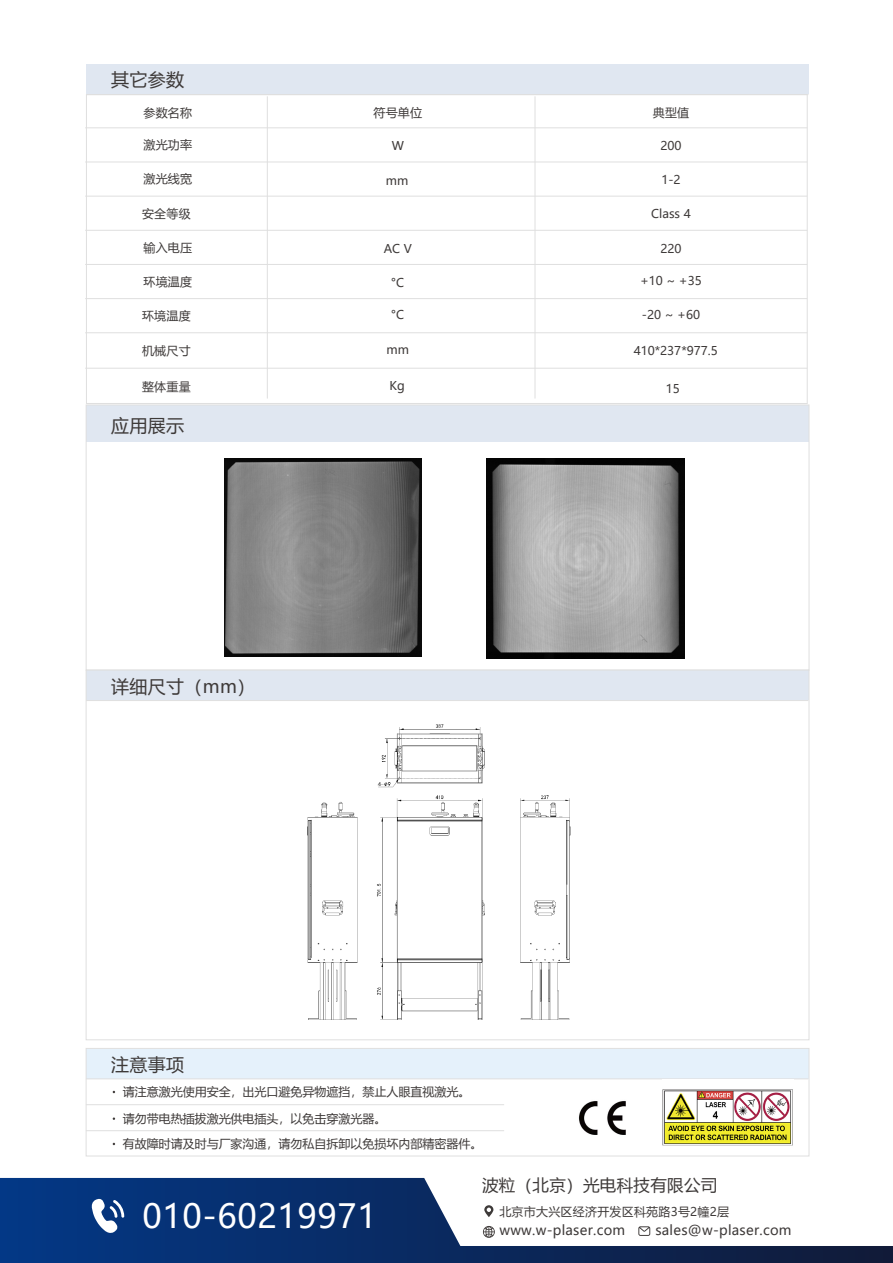
<style>
.page{position:relative;width:893px;height:1263px;background:#fff}
.page>*{position:absolute;margin:0;border:0;box-sizing:border-box;transform-origin:0 0}
.t1{font:33px "Microsoft Ya Hei";letter-spacing:.02em;color:#fff}
.t2{font:18px "Microsoft Ya Hei";letter-spacing:.02em;color:#3e3a39}
.t3{font:16.5px "Microsoft Ya Hei";letter-spacing:.02em;color:#3e3a39}
.t4{font:13.5px "Microsoft Ya Hei";letter-spacing:.02em;color:#3e3a39}
.t5{font:12px/24.8px "Microsoft Ya Hei";color:#3e3a39}
.t6{font:12px "Microsoft Ya Hei";letter-spacing:.02em;color:#3e3a39}
</style>
<div class="page">
<svg style="left:0;top:1178px;width:893px;height:85px"></svg>
<svg style="left:91px;top:1199px;width:33px;height:34px"></svg>
<div style="left:86px;top:64px;width:722px;height:30px;background:#e0e7f1"></div>
<hr style="left:85px;top:332px;width:722px;height:1px;background:#dfdfdf">
<hr style="left:85px;top:298px;width:722px;height:1px;background:#dfdfdf">
<hr style="left:85px;top:264px;width:722px;height:1px;background:#dfdfdf">
<hr style="left:85px;top:230px;width:722px;height:1px;background:#dfdfdf">
<hr style="left:85px;top:196px;width:722px;height:1px;background:#dfdfdf">
<hr style="left:85px;top:162px;width:722px;height:1px;background:#dfdfdf">
<hr style="left:85px;top:127px;width:722px;height:1px;background:#dfdfdf">
<hr style="left:535px;top:96px;width:1px;height:302px;background:#dfdfdf">
<hr style="left:267px;top:96px;width:1px;height:302px;background:#dfdfdf">
<div style="left:86px;top:405px;width:723px;height:37px;background:#e0e7f1"></div>
<div style="left:86px;top:405px;width:723px;height:265px;border:1px solid #dfdfdf"></div>
<div style="left:86px;top:670px;width:723px;height:30px;background:#e0e7f1"></div>
<hr style="left:86px;top:700px;width:722px;height:1px;background:#dfdfdf">
<div style="left:86px;top:1049px;width:723px;height:29px;background:#e5f1fb"></div>
<hr style="left:86px;top:1104px;width:418px;height:1px;background:#dfdfdf">
<hr style="left:86px;top:1078px;width:722px;height:1px;background:#dfdfdf">
<hr style="left:86px;top:1130px;width:418px;height:1px;background:#dfdfdf">
<div style="left:86px;top:1048px;width:723px;height:108px;border:1px solid #dfdfdf"></div>
<img style="left:225px;top:458px;width:197px;height:199px">
<img style="left:486px;top:458px;width:198px;height:200px">
<hr style="left:85px;top:368px;width:722px;height:1px;background:#dfdfdf">
<img style="left:307px;top:724px;width:264px;height:296px">
<img style="left:579px;top:1101px;width:47px;height:34px">
<img style="left:662px;top:1089px;width:131px;height:57px">
<svg style="left:483px;top:1226px;width:12px;height:12px"></svg>
<svg style="left:484px;top:1205px;width:9px;height:12px"></svg>
<svg style="left:638px;top:1226px;width:12px;height:10px"></svg>
<h2 class="t2" style="left:111px;top:67px;width:75px">其它参数</h2>
<p class="t5" style="left:144px;top:100px;width:50px">参数名称</p>
<p class="t5" style="left:373px;top:100px;width:50px">符号单位</p>
<p class="t5" style="left:653px;top:100px;width:38px">典型值</p>
<p class="t5" style="left:144px;top:132px;width:50px">激光功率</p>
<p class="t5" style="left:392px;top:133px;width:14px">W</p>
<p class="t5" style="left:660px;top:133px;width:23px">200</p>
<p class="t5" style="left:143px;top:166px;width:50px">激光线宽</p>
<p class="t5" style="left:661px;top:167px;width:21px">1-2</p>
<p class="t5" style="left:142px;top:201px;width:50px">安全等级</p>
<p class="t5" style="left:651px;top:201px;width:41px">Class 4</p>
<p class="t5" style="left:143px;top:235px;width:50px">输入电压</p>
<p class="t5" style="left:384px;top:235px;width:30px">AC V</p>
<p class="t5" style="left:660px;top:235px;width:23px">220</p>
<p class="t5" style="left:143px;top:269px;width:50px">环境温度</p>
<p class="t5" style="left:391px;top:270px;width:14px">°C</p>
<p class="t5" style="left:640px;top:268px;width:63px">+10 ~ +35</p>
<p class="t5" style="left:386px;top:168px;width:24px">mm</p>
<p class="t5" style="left:142px;top:303px;width:50px">环境温度</p>
<p class="t5" style="left:391px;top:302px;width:14px">°C</p>
<p class="t5" style="left:642px;top:302px;width:60px">-20 ~ +60</p>
<p class="t5" style="left:142px;top:338px;width:50px">机械尺寸</p>
<p class="t5" style="left:387px;top:337px;width:24px">mm</p>
<p class="t5" style="left:634px;top:338px;width:86px">410*237*977.5</p>
<p class="t5" style="left:142px;top:374px;width:50px">整体重量</p>
<p class="t5" style="left:390px;top:373px;width:17px">Kg</p>
<p class="t5" style="left:666px;top:376px;width:16px">15</p>
<h2 class="t2" style="left:111px;top:413px;width:75px">应用展示</h2>
<p class="t5" style="left:113px;top:418px;width:50px">机械尺寸</p>
<h2 class="t2" style="left:111px;top:674px;width:146px">详细尺寸（mm）</h2>
<h2 class="t2" style="left:111px;top:1052px;width:75px">注意事项</h2>
<p class="t5" style="left:123px;top:1079px;width:349px">请注意激光使用安全，出光口避免异物遮挡，禁止人眼直视激光。</p>
<p class="t5" style="left:123px;top:1106px;width:361px">请勿带电热插拔激光供电插头，以免击穿激光器。<br>有故障时请及时与厂家沟通，请勿私自拆卸以免损坏内部精密器件。</p>
<h1 class="t1" style="left:143px;top:1194px;width:236px">010-60219971</h1>
<h3 class="t3" style="left:482px;top:1174px;width:237px">波粒（北京）光电科技有限公司</h3>
<p class="t6" style="left:499px;top:1204px;width:231px">北京市大兴区经济开发区科苑路3号2幢2层</p>
<p class="t4" style="left:499px;top:1221px;width:127px">www.w-plaser.com</p>
<p class="t4" style="left:655px;top:1221px;width:138px">sales@w-plaser.com</p>
</div>
